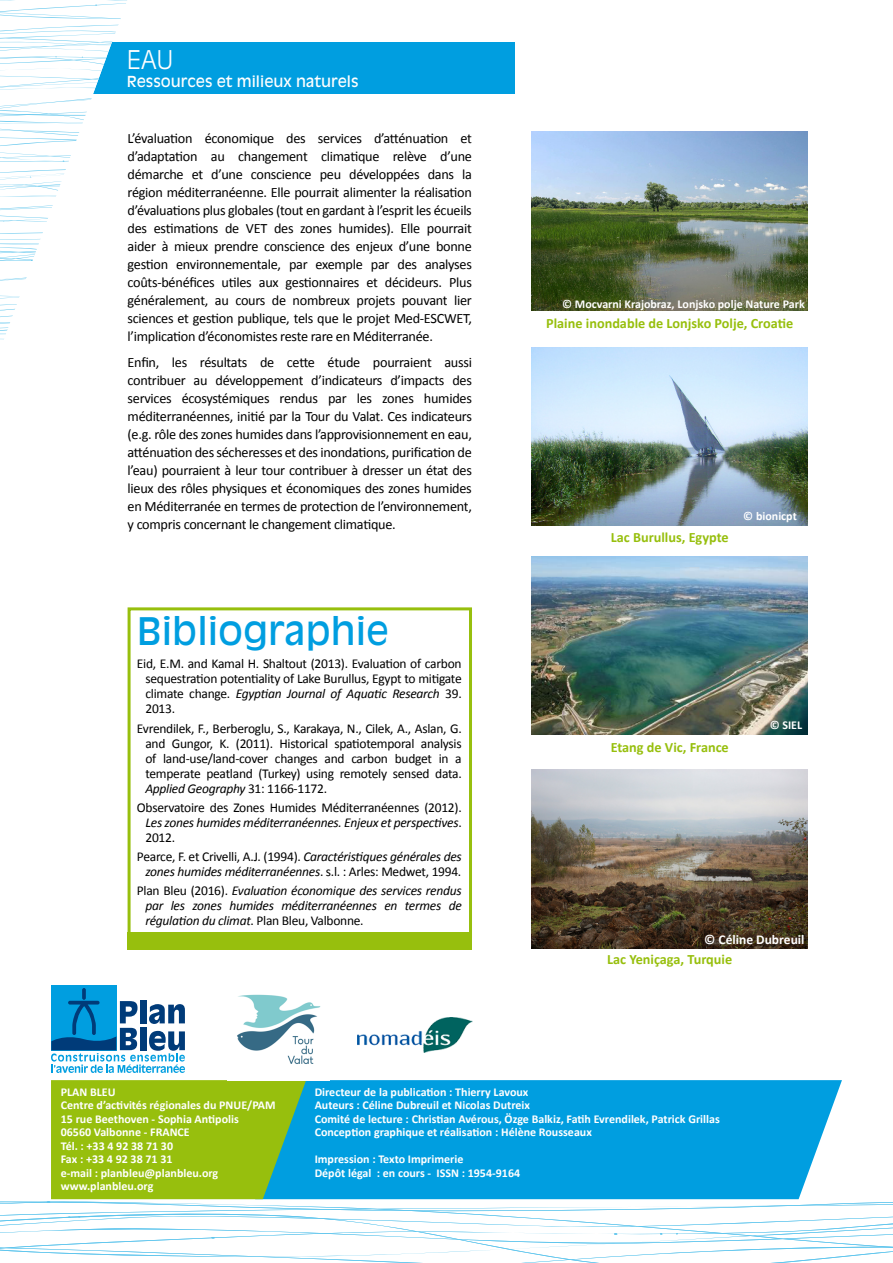
<style>
.page{position:relative;width:893px;height:1263px;background:#fff}
.page>*{position:absolute;margin:0;border:0;box-sizing:border-box;transform-origin:0 0}
.t1{font:37.5px "Antique Olive Std";color:#009ee0}
.t2{font:300 25.5px "Antique Olive Std";color:#fff}
.t3{font:15px "Antique Olive Std";color:#fff}
.t4{font:14.25px/18px "Calibri";letter-spacing:-.02em;color:#000;text-align:justify}
.t5{font:700 14.25px "Calibri";color:#97bf0d}
.t6{font:13.5px/15px "Calibri";letter-spacing:-.02em;color:#000;text-align:justify}
.t7{font:italic 13.5px/15px "Calibri";letter-spacing:-.02em;color:#000;text-align:right}
.t8{font:700 13.5px "Calibri";color:#fff}
.t9{font:700 12px/13.5px "Calibri";color:#fff}
.s1{font-style:italic}
.s2{font-style:normal}
</style>
<div class="page">
<div style="left:61px;top:43px;width:453px;height:51px;background:#009ee0"></div>
<svg style="left:0;top:1201px;width:893px;height:62px"></svg>
<div style="left:306px;top:1080px;width:536px;height:119px;background:#009ee0"></div>
<svg style="left:46px;top:1080px;width:260px;height:123px;background:#8fbf2a"></svg>
<div style="left:140px;top:1000px;width:6px;height:23px;background:#003b79"></div>
<div style="left:51px;top:985px;width:65px;height:65px;background:#009ee0"></div>
<svg style="left:82px;top:988px;width:4px;height:12px"></svg>
<svg style="left:51px;top:1001px;width:134px;height:72px"></svg>
<div style="left:128px;top:607px;width:344px;height:331px;background:#fff;border:3px solid #97bf0d"></div>
<div style="left:128px;top:932px;width:344px;height:18px;background:#97bf0d"></div>
<svg style="left:0;top:0;width:134px;height:340px"></svg>
<img style="left:531px;top:556px;width:277px;height:179px">
<img style="left:531px;top:132px;width:277px;height:178px">
<img style="left:531px;top:347px;width:277px;height:179px">
<img style="left:531px;top:770px;width:277px;height:178px">
<img style="left:357px;top:1018px;width:115px;height:35px">
<img style="left:237px;top:994px;width:84px;height:70px">
<h2 class="t2" style="left:127px;top:45px;width:48px">EAU</h2>
<p class="t3" style="left:127px;top:73px;width:233px">Ressources et milieux naturels</p>
<p class="t4" style="left:128px;top:129px;width:346px">L’évaluation économique des services d’atténuation et d’adaptation au changement climatique relève d’une démarche et d’une conscience peu développées dans la région méditerranéenne. Elle pourrait alimenter la réalisation d’évaluations plus globales (tout en gardant à l’esprit les écueils des estimations de VET des zones humides). Elle pourrait aider à mieux prendre conscience des enjeux d’une bonne gestion environnementale, par exemple par des analyses coûts-bénéfices utiles aux gestionnaires et décideurs. Plus généralement, au cours de nombreux projets pouvant lier sciences et gestion publique, tels que le projet Med-ESCWET, l’implication d’économistes reste rare en Méditerranée.</p>
<p class="t4" style="left:128px;top:353px;width:346px">Enfin, les résultats de cette étude pourraient aussi contribuer au développement d’indicateurs d’impacts des services écosystémiques rendus par les zones humides méditerranéennes, initié par la Tour du Valat. Ces indicateurs (e.g. rôle des zones humides dans l’approvisionnement en eau, atténuation des sécheresses et des inondations, purification de l’eau) pourraient à leur tour contribuer à dresser un état des lieux des rôles physiques et économiques des zones humides en Méditerranée en termes de protection de l’environnement, y compris concernant le changement climatique.</p>
<h1 class="t1" style="left:137px;top:609px;width:254px">Bibliographie</h1>
<p class="t6" style="left:145px;top:656px;width:318px;text-indent:-9px">Eid, E.M. and Kamal H. Shaltout (2013). Evaluation of carbon sequestration potentiality of Lake Burullus, Egypt to mitigate climate change. <span class="s1">Egyptian Journal of Aquatic Research</span> 39.<br>2013.</p>
<p class="t6" style="left:145px;top:721px;width:318px;text-indent:-9px">Evrendilek, F., Berberoglu, S., Karakaya, N., Cilek, A., Aslan, G. and Gungor, K. (2011). Historical spatiotemporal analysis of land-use/land-cover changes and carbon budget in a temperate peatland (Turkey) using remotely sensed data.<br><span class="s1">Applied Geography</span> 31: 1166-1172.</p>
<p class="t6" style="left:145px;top:800px;width:318px;text-indent:-9px">Observatoire des Zones Humides Méditerranéennes (2012).<br><span class="s1">Les zones humides méditerranéennes. Enjeux et perspectives</span>.<br>2012.</p>
<p class="t7" style="left:137px;top:849px;width:326px"><span class="s2">Pearce, F. et Crivelli, A.J. (1994).</span> Caractéristiques générales des zones humides méditerranéennes<span class="s2">. s.l. : Arles: Medwet, 1994.</span></p>
<p class="t7" style="left:145px;top:883px;width:318px;text-align:justify;text-indent:-9px"><span class="s2">Plan Bleu (2016).</span> Evaluation économique des services rendus par les zones humides méditerranéennes en termes de régulation du climat<span class="s2">. Plan Bleu, Valbonne.</span></p>
<p class="t9" style="left:562px;top:297px;width:244px">© Mocvarni Krajobraz, Lonjsko polje Nature Park</p>
<p class="t5" style="left:546px;top:314px;width:249px">Plaine inondable de Lonjsko Polje, Croatie</p>
<p class="t5" style="left:611px;top:528px;width:119px">Lac Burullus, Egypte</p>
<p class="t9" style="left:743px;top:509px;width:55px">© bionicpt</p>
<p class="t5" style="left:611px;top:738px;width:120px">Etang de Vic, France</p>
<p class="t9" style="left:770px;top:718px;width:34px">© SIEL</p>
<p class="t8" style="left:704px;top:931px;width:102px">© Céline Dubreuil</p>
<p class="t5" style="left:607px;top:950px;width:127px">Lac Yeniçaga, Turquie</p>
<p class="t9" style="left:61px;top:1085px;width:216px">PLAN BLEU<br>Centre d’activités régionales du PNUE/PAM<br>15 rue Beethoven - Sophia Antipolis<br>06560 Valbonne - FRANCE<br>Tél. : +33 4 92 38 71 30<br>Fax : +33 4 92 38 71 31<br>e-mail : planbleu@planbleu.org www.planbleu.org</p>
<p class="t9" style="left:315px;top:1085px;width:407px">Directeur de la publication : Thierry Lavoux<br>Auteurs : Céline Dubreuil et Nicolas Dutreix<br>Comité de lecture : Christian Avérous, Özge Balkiz, Fatih Evrendilek, Patrick Grillas Conception graphique et réalisation : Hélène Rousseaux</p>
<p class="t9" style="left:315px;top:1152px;width:207px">Impression : Texto Imprimerie<br>Dépôt légal : en cours - ISSN : 1954-9164</p>
</div>
